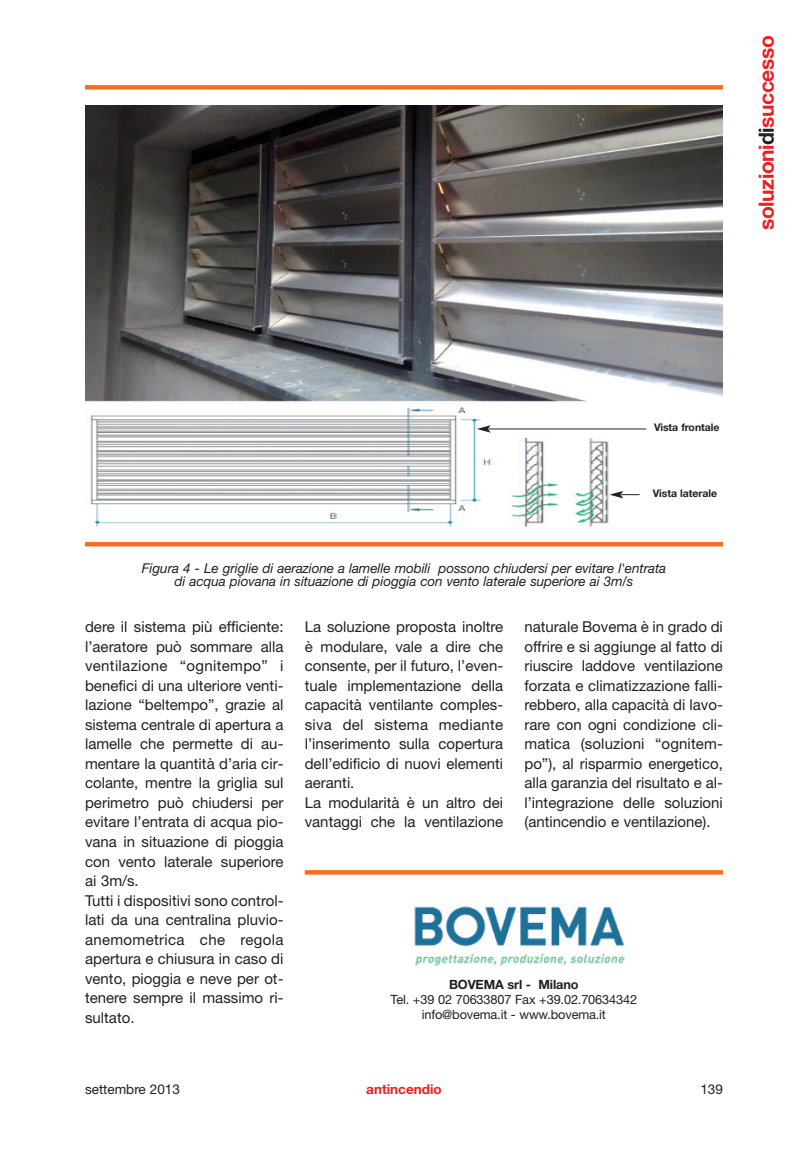
<style>
.page{position:relative;width:808px;height:1149px;background:#fff}
.page>*{position:absolute;margin:0;border:0;box-sizing:border-box;transform-origin:0 0}
.t1{font:700 21px "Helvetica Neue";letter-spacing:-.02em;color:#ee1d23}
.t2{font:15px/19.5px "Helvetica Neue";color:#231f20}
.t3{font:italic 13.5px/13.5px "Helvetica Neue";letter-spacing:-.005em;color:#231f20;text-align:center}
.t4{font:13.5px "Helvetica Neue";color:#231f20}
.t5{font:700 13.5px "Helvetica Neue";color:#ee1d23}
.t6{font:12.75px/15px "Helvetica Neue";letter-spacing:-.01em;color:#231f20;text-align:center}
.t7{font:700 12.75px "Helvetica Neue";letter-spacing:-.01em;color:#231f20}
.t8{font:700 10.5px "Helvetica Neue";letter-spacing:-.005em;color:#231f20}
.s1{color:#231f20}
</style>
<div class="page">
<hr style="left:85px;top:542px;width:638px;height:4px;background:#f36e21">
<div style="left:85px;top:85px;width:638px;height:5px;background:#f36e21"></div>
<img style="left:85px;top:105px;width:638px;height:422px">
<img style="left:414px;top:906px;width:211px;height:60px">
<svg style="left:305px;top:870px;width:418px;height:4px;fill:#f36e21"></svg>
<div style="left:633px;top:420px;width:107px;height:18px;background:#fff"></div>
<div style="left:632px;top:487px;width:106px;height:17px;background:#fff"></div>
<hr style="left:488px;top:428px;width:158px;height:1px;background:#231f20">
<svg style="left:477px;top:425px;width:14px;height:7px"></svg>
<svg style="left:609px;top:491px;width:31px;height:7px"></svg>
<h1 class="t1" style="left:753px;top:230px;width:196px;rotate:-90deg">soluzioni<span class="s1">di</span>successo</h1>
<p class="t8" style="left:654px;top:420px;width:67px">Vista frontale</p>
<p class="t8" style="left:653px;top:487px;width:66px">Vista laterale</p>
<p class="t3" style="left:142px;top:561px;width:526px">Figura 4 - Le griglie di aerazione a lamelle mobili possono chiudersi per evitare l'entrata di acqua piovana in situazione di pioggia con vento laterale superiore ai 3m/s</p>
<p class="t2" style="left:85px;top:616px;width:200px">dere il sistema più efficiente: l’aeratore può sommare alla ventilazione “ognitempo” i benefici di una ulteriore venti&shy;lazione “beltempo”, grazie al sistema centrale di apertura a lamelle che permette di au&shy;mentare la quantità d’aria cir&shy;colante, mentre la griglia sul perimetro può chiudersi per evitare l’entrata di acqua pio&shy;vana in situazione di pioggia con vento laterale superiore ai 3m/s.<br>Tutti i dispositivi sono control&shy;lati da una centralina pluvio&shy;anemometrica che regola apertura e chiusura in caso di vento, pioggia e neve per ot&shy;tenere sempre il massimo ri&shy;sultato.</p>
<p class="t2" style="left:305px;top:616px;width:200px">La soluzione proposta inoltre è modulare, vale a dire che consente, per il futuro, l’even&shy;tuale implementazione della capacità ventilante comples&shy;siva del sistema mediante l’inserimento sulla copertura dell’edificio di nuovi elementi aeranti.<br>La modularità è un altro dei vantaggi che la ventilazione</p>
<p class="t2" style="left:524px;top:616px;width:200px;text-align:justify">naturale Bovema è in grado di offrire e si aggiunge al fatto di riuscire laddove ventilazione forzata e climatizzazione falli&shy;rebbero, alla capacità di lavo&shy;rare con ogni condizione cli&shy;matica (soluzioni “ognitem&shy;po”), al risparmio energetico, alla garanzia del risultato e al&shy;l’integrazione delle soluzioni (antincendio e ventilazione).</p>
<p class="t7" style="left:449px;top:975px;width:131px">BOVEMA srl - Milano</p>
<p class="t6" style="left:391px;top:991px;width:248px">Tel. +39 02 70633807 Fax +39.02.70634342 info@bovema.it - www.bovema.it</p>
<p class="t4" style="left:85px;top:1080px;width:96px">settembre 2013</p>
<p class="t5" style="left:366px;top:1080px;width:77px">antincendio</p>
<p class="t4" style="left:700px;top:1080px;width:24px">139</p>
</div>
